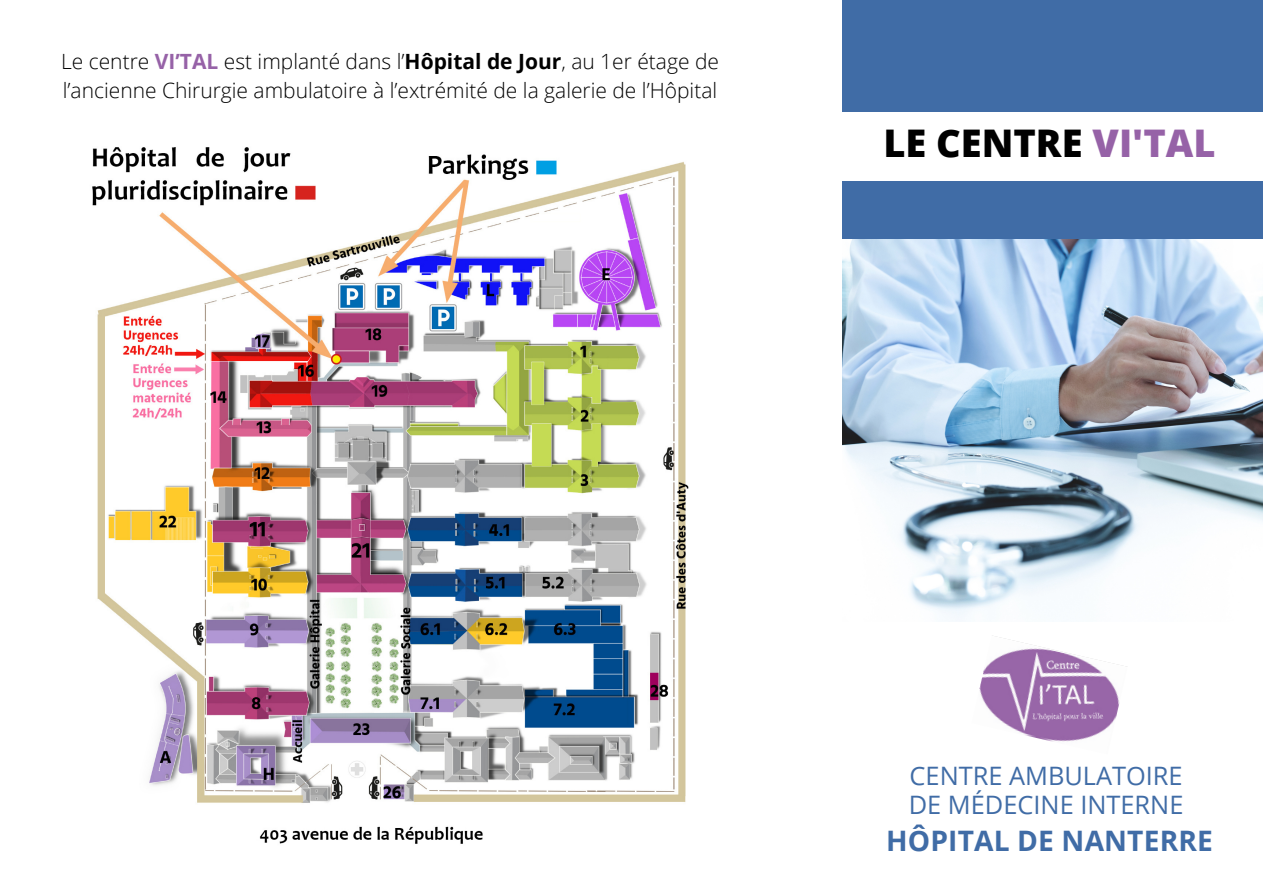
<style>
.page{position:relative;width:1263px;height:894px;background:#fff}
.page>*{position:absolute;margin:0;border:0;box-sizing:border-box;transform-origin:0 0}
.t1{font:800 38.1px "Open Sans";color:#000}
.t2{font:700 28.2px "Open Sans";letter-spacing:.005em;color:#406ca6}
.t3{font:25.35px "Open Sans";color:#406ca6}
.t4{font:300 21px/29.2px "Open Sans";color:#000}
.s1{font-weight:700;color:#9662a7}
.s2{font-weight:700}
.s3{color:#9662a7}
</style>
<div class="page">
<img style="left:92px;top:147px;width:597px;height:697px">
<div style="left:842px;top:0;width:421px;height:240px;background:#406ca6"></div>
<img style="left:979px;top:635px;width:148px;height:107px">
<img style="left:842px;top:240px;width:421px;height:381px">
<div style="left:837px;top:112px;width:426px;height:69px;background:#fff"></div>
<p class="t4" style="left:61px;top:46px;width:659px">Le centre <span class="s1">VI’TAL</span> est implanté dans l’<span class="s2">Hôpital de Jour</span>, au 1er étage de l’ancienne Chirurgie ambulatoire à l’extrémité de la galerie de l’Hôpital</p>
<p class="t1" style="left:883px;top:116px;width:334px">LE CENTRE <span class="s3">VI'TAL</span></p>
<p class="t3" style="left:910px;top:757px;width:275px">CENTRE AMBULATOIRE</p>
<p class="t3" style="left:909px;top:787px;width:276px">DE MÉDECINE INTERNE</p>
<p class="t2" style="left:886px;top:820px;width:328px">HÔPITAL DE NANTERRE</p>
</div>
